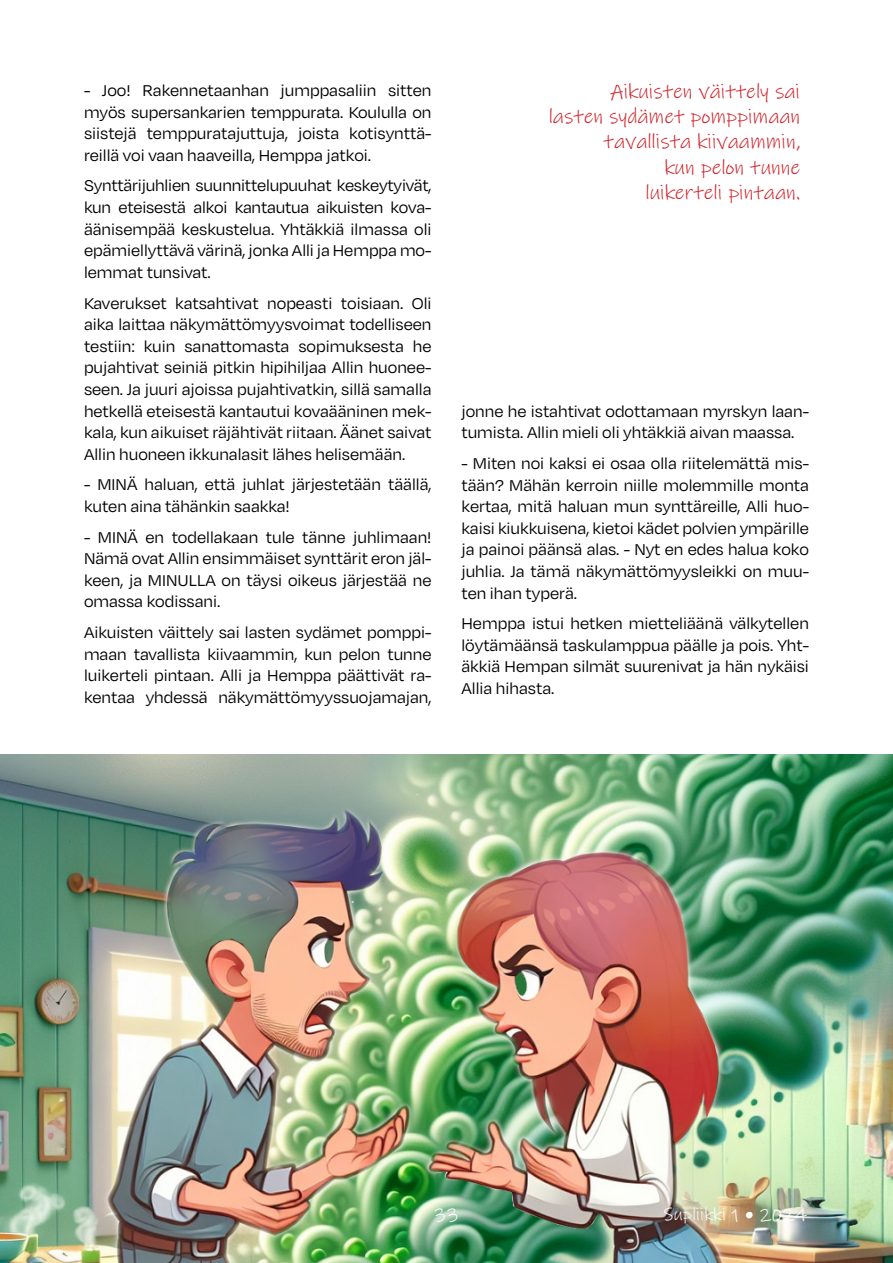
<style>
.page{position:relative;width:893px;height:1263px;background:#fff}
.page>*{position:absolute;margin:0;border:0;box-sizing:border-box;transform-origin:0 0}
.Erikoisotsikko{font:21px "Ink Free";color:#d1232a}
.Leipis{font:18px/21.6px "Degular";color:#000;text-align:justify}
.väliotsikko{font:18px "Ink Free";letter-spacing:.01em;color:#fff}
</style>
<div class="page">
<img style="left:0;top:755px;width:893px;height:508px">
<p class="Leipis" style="left:84px;top:79px;width:349px">- Joo! Rakennetaanhan jumppasaliin sitten myös supersankarien temppurata. Koululla on siistejä temppuratajuttuja, joista kotisynttä&shy;reillä voi vaan haaveilla, Hemppa jatkoi.</p>
<p class="Leipis" style="left:84px;top:174px;width:349px">Synttärijuhlien suunnittelupuuhat keskeytyivät, kun eteisestä alkoi kantautua aikuisten kova&shy;äänisempää keskustelua. Yhtäkkiä ilmassa oli epämiellyttävä värinä, jonka Alli ja Hemppa mo&shy;lemmat tunsivat.</p>
<p class="Leipis" style="left:84px;top:291px;width:349px">Kaverukset katsahtivat nopeasti toisiaan. Oli aika laittaa näkymättömyysvoimat todelliseen testiin: kuin sanattomasta sopimuksesta he pujahtivat seiniä pitkin hipihiljaa Allin huonee&shy;seen. Ja juuri ajoissa pujahtivatkin, sillä samalla hetkellä eteisestä kantautui kovaääninen mek&shy;kala, kun aikuiset räjähtivät riitaan. Äänet saivat Allin huoneen ikkunalasit lähes helisemään.</p>
<p class="Leipis" style="left:84px;top:473px;width:349px">- MINÄ haluan, että juhlat järjestetään täällä, kuten aina tähänkin saakka!</p>
<p class="Leipis" style="left:84px;top:525px;width:349px">- MINÄ en todellakaan tule tänne juhlimaan!<br>Nämä ovat Allin ensimmäiset synttärit eron jäl&shy;keen, ja MINULLA on täysi oikeus järjestää ne omassa kodissani.</p>
<p class="Leipis" style="left:84px;top:621px;width:349px">Aikuisten väittely sai lasten sydämet pomppi&shy;maan tavallista kiivaammin, kun pelon tunne luikerteli pintaan. Alli ja Hemppa päättivät ra&shy;kentaa yhdessä näkymättömyyssuojamajan,</p>
<p class="Erikoisotsikko" style="left:611px;top:78px;width:191px">Aikuisten väittely sai</p>
<p class="Erikoisotsikko" style="left:549px;top:103px;width:253px">lasten sydämet pomppimaan</p>
<p class="Erikoisotsikko" style="left:604px;top:128px;width:198px">tavallista kiivaammin,</p>
<p class="Erikoisotsikko" style="left:664px;top:153px;width:137px">kun pelon tunne</p>
<p class="Erikoisotsikko" style="left:645px;top:178px;width:156px">luikerteli pintaan.</p>
<p class="Leipis" style="left:461px;top:400px;width:349px">jonne he istahtivat odottamaan myrskyn laan&shy;tumista. Allin mieli oli yhtäkkiä aivan maassa.</p>
<p class="Leipis" style="left:461px;top:452px;width:349px">- Miten noi kaksi ei osaa olla riitelemättä mis&shy;tään? Mähän kerroin niille molemmille monta kertaa, mitä haluan mun synttäreille, Alli huo&shy;kaisi kiukkuisena, kietoi kädet polvien ympärille ja painoi päänsä alas. - Nyt en edes halua koko juhlia. Ja tämä näkymättömyysleikki on muu&shy;ten ihan typerä.</p>
<p class="Leipis" style="left:461px;top:612px;width:349px">Hemppa istui hetken mietteliäänä välkytellen löytämäänsä taskulamppua päälle ja pois. Yht&shy;äkkiä Hempan silmät suurenivat ja hän nykäisi Allia hihasta.</p>
<p class="väliotsikko" style="left:434px;top:1203px;width:27px">33</p>
<p class="väliotsikko" style="left:664px;top:1202px;width:145px">Supliikki 1 • 2024</p>
</div>
